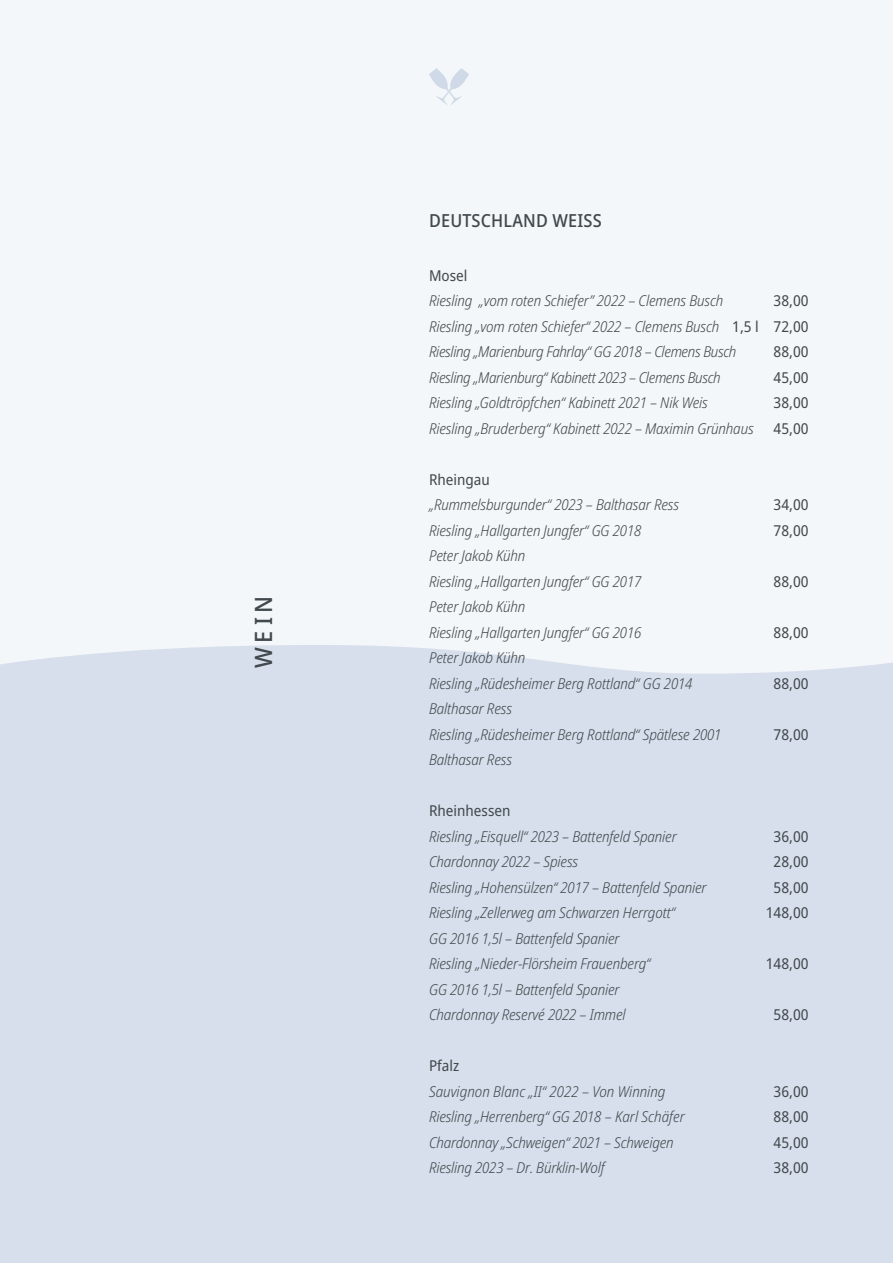
<style>
.page{position:relative;width:893px;height:1263px;background:#f4f7f9}
.page>*{position:absolute;margin:0;border:0;box-sizing:border-box;transform-origin:0 0}
.t1{font:500 semi-condensed 24px "Noto Sans";color:#41494e}
.t2{font:500 semi-condensed 18px "Noto Sans";letter-spacing:.01em;color:#41494e}
.t3{font:italic 300 semi-condensed 15px/25.5px "Noto Sans";letter-spacing:-.01em;color:#41494e}
.t4{font:semi-condensed 15px "Noto Sans";color:#41494e}
.s1{font-weight:400;font-style:normal}
</style>
<div class="page">
<svg style="left:429px;top:68px;width:40px;height:37px"></svg>
<div style="left:0;top:645px;width:893px;height:618px;background:#d7dfec"></div>
<h1 class="t1" style="left:247px;top:668px;width:74px;rotate:-90deg">WEIN</h1>
<p class="t2" style="left:429px;top:208px;width:174px">DEUTSCHLAND WEISS</p>
<p class="t4" style="left:429px;top:265px;width:40px">Mosel</p>
<p class="t3" style="left:429px;top:288px;width:296px">Riesling „vom roten Schiefer” 2022 – Clemens Busch</p>
<p class="t3" style="left:429px;top:288px;width:381px;text-align:justify;text-indent:345px"><span class="s1">38,00<br></span>Riesling „vom roten Schiefer“ 2022 – Clemens Busch <span class="s1">1,5 l 72,00<br></span>Riesling „Marienburg Fahrlay“ GG 2018 – Clemens Busch</p>
<p class="t4" style="left:774px;top:341px;width:36px">88,00</p>
<p class="t3" style="left:429px;top:365px;width:293px">Riesling „Marienburg“ Kabinett 2023 – Clemens Busch</p>
<p class="t4" style="left:774px;top:367px;width:36px">45,00</p>
<p class="t3" style="left:429px;top:390px;width:280px">Riesling „Goldtröpfchen“ Kabinett 2021 – Nik Weis</p>
<p class="t4" style="left:774px;top:392px;width:36px">38,00</p>
<p class="t3" style="left:429px;top:416px;width:326px">Riesling „Bruderberg“ Kabinett 2022 – Maximin Grünhaus</p>
<p class="t4" style="left:774px;top:418px;width:36px">45,00</p>
<p class="t4" style="left:429px;top:469px;width:62px">Rheingau</p>
<p class="t3" style="left:429px;top:492px;width:252px">„Rummelsburgunder“ 2023 – Balthasar Ress</p>
<p class="t4" style="left:774px;top:494px;width:36px">34,00</p>
<p class="t3" style="left:429px;top:518px;width:214px">Riesling „Hallgarten Jungfer“ GG 2018</p>
<p class="t4" style="left:774px;top:520px;width:36px">78,00</p>
<p class="t3" style="left:429px;top:543px;width:214px">Peter Jakob Kühn<br>Riesling „Hallgarten Jungfer“ GG 2017</p>
<p class="t4" style="left:774px;top:571px;width:36px">88,00</p>
<p class="t3" style="left:429px;top:594px;width:214px">Peter Jakob Kühn<br>Riesling „Hallgarten Jungfer“ GG 2016</p>
<p class="t3" style="left:429px;top:645px;width:265px">Peter Jakob Kühn<br>Riesling „Rüdesheimer Berg Rottland“ GG 2014</p>
<p class="t3" style="left:429px;top:696px;width:294px">Balthasar Ress<br>Riesling „Rüdesheimer Berg Rottland“ Spätlese 2001</p>
<p class="t4" style="left:774px;top:622px;width:36px">88,00</p>
<p class="t4" style="left:774px;top:673px;width:36px">88,00</p>
<p class="t4" style="left:774px;top:724px;width:36px">78,00</p>
<p class="t3" style="left:429px;top:747px;width:84px">Balthasar Ress</p>
<p class="t4" style="left:429px;top:800px;width:83px">Rheinhessen</p>
<p class="t3" style="left:429px;top:824px;width:249px">Riesling „Eisquell“ 2023 – Battenfeld Spanier</p>
<p class="t4" style="left:774px;top:826px;width:36px">36,00</p>
<p class="t3" style="left:429px;top:849px;width:151px">Chardonnay 2022 – Spiess</p>
<p class="t4" style="left:774px;top:851px;width:36px">28,00</p>
<p class="t3" style="left:429px;top:875px;width:279px">Riesling „Hohensülzen“ 2017 – Battenfeld Spanier</p>
<p class="t4" style="left:774px;top:877px;width:36px">58,00</p>
<p class="t3" style="left:429px;top:900px;width:248px">Riesling „Zellerweg am Schwarzen Herrgott“</p>
<p class="t4" style="left:766px;top:902px;width:44px">148,00</p>
<p class="t3" style="left:429px;top:926px;width:223px">GG 2016 1,5l – Battenfeld Spanier<br>Riesling „Nieder-Flörsheim Frauenberg“</p>
<p class="t4" style="left:766px;top:953px;width:44px">148,00</p>
<p class="t3" style="left:429px;top:977px;width:198px">GG 2016 1,5l – Battenfeld Spanier<br>Chardonnay Reservé 2022 – Immel</p>
<p class="t4" style="left:774px;top:1004px;width:36px">58,00</p>
<p class="t4" style="left:429px;top:1055px;width:32px">Pfalz</p>
<p class="t3" style="left:429px;top:1079px;width:238px">Sauvignon Blanc „II“ 2022 – Von Winning</p>
<p class="t4" style="left:774px;top:1081px;width:36px">36,00</p>
<p class="t3" style="left:429px;top:1104px;width:257px">Riesling „Herrenberg“ GG 2018 – Karl Schäfer</p>
<p class="t4" style="left:774px;top:1106px;width:36px">88,00</p>
<p class="t3" style="left:429px;top:1130px;width:246px">Chardonnay „Schweigen“ 2021 – Schweigen</p>
<p class="t4" style="left:774px;top:1132px;width:36px">45,00</p>
<p class="t3" style="left:429px;top:1155px;width:177px">Riesling 2023 – Dr. Bürklin-Wolf</p>
<p class="t4" style="left:774px;top:1157px;width:36px">38,00</p>
</div>
